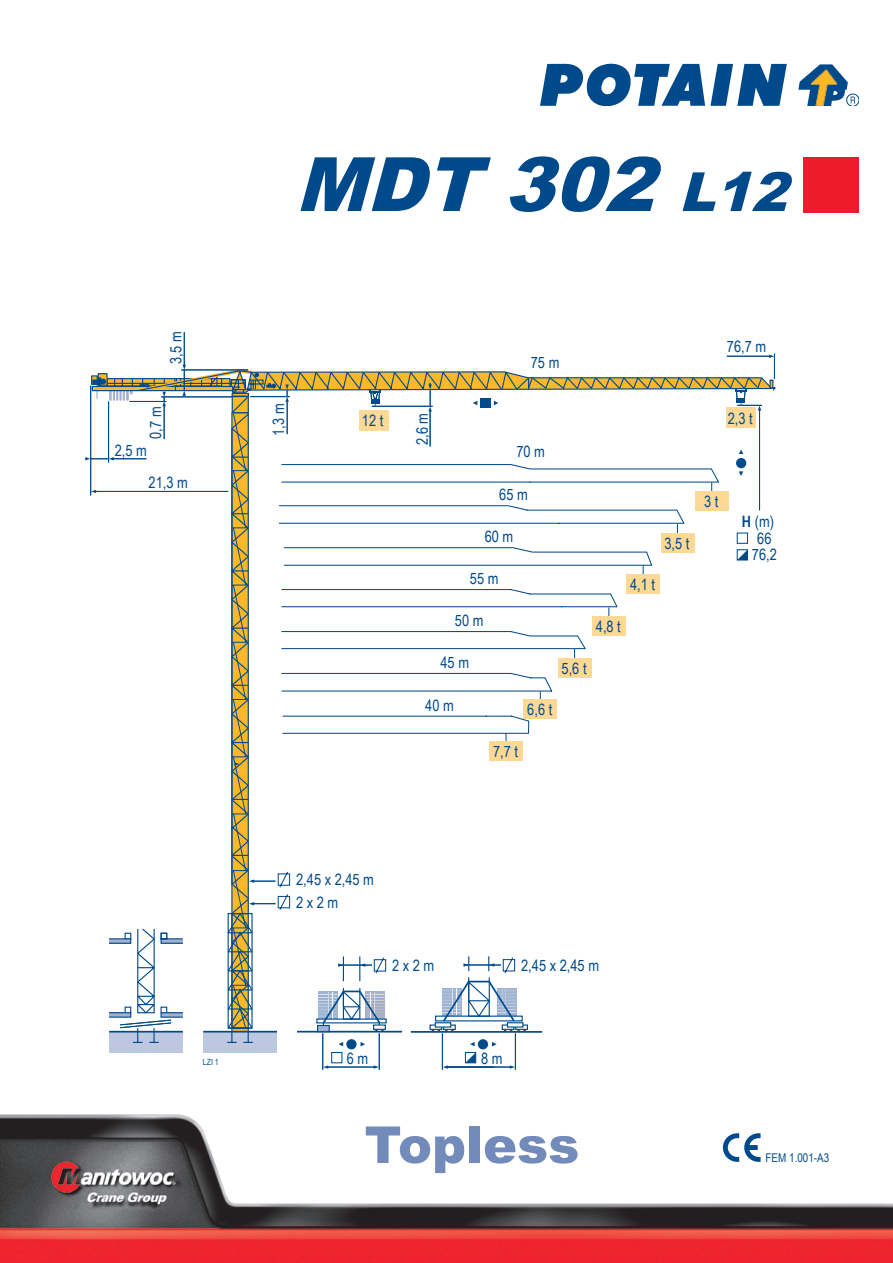
<style>
.page{position:relative;width:893px;height:1263px;background:#fff}
.page>*{position:absolute;margin:0;border:0;box-sizing:border-box;transform-origin:0 0}
.t1{font:italic 900 75px "Arial";color:#004a8b}
.t2{font:900 51px "Arial";color:#728bba}
.t3{font:15.6px/16.6px "Arial Narrow";color:#004a8b;text-align:center}
.t4{font:12px "Arial Narrow";color:#004a8b}
.t5{font:8.55px "Arial Narrow";color:#004a8b}
.s1{font-size:54px}
.s2{font-weight:700}
</style>
<div class="page">
<hr style="left:322px;top:1033px;width:1px;height:37px;background:#004a8b">
<hr style="left:379px;top:1033px;width:1px;height:37px;background:#004a8b">
<hr style="left:442px;top:1033px;width:1px;height:37px;background:#004a8b">
<hr style="left:515px;top:1033px;width:1px;height:37px;background:#004a8b">
<hr style="left:184px;top:332px;width:1px;height:33px;background:#004a8b">
<svg style="left:85px;top:354px;width:691px;height:715px"></svg>
<div style="left:489px;top:741px;width:34px;height:19px;background:#fed895"></div>
<svg style="left:278px;top:463px;width:442px;height:271px"></svg>
<svg style="left:540px;top:64px;width:247px;height:42px"></svg>
<div style="left:846px;top:94px;width:13px;height:12px;border:1px solid #004a8b;border-radius:50%"></div>
<svg style="left:798px;top:64px;width:57px;height:42px"></svg>
<div style="left:804px;top:157px;width:55px;height:56px;background:#ee1b2c"></div>
<img style="left:0;top:1114px;width:893px;height:149px">
<svg style="left:723px;top:1133px;width:37px;height:29px"></svg>
<p class="t3" style="left:167px;top:364px;width:34px;rotate:-90deg">3,5 m</p>
<p class="t3" style="left:147px;top:439px;width:34px;rotate:-90deg">0,7 m</p>
<p class="t3" style="left:115px;top:441px;width:34px">2,5 m</p>
<p class="t3" style="left:149px;top:474px;width:41px">21,3 m</p>
<p class="t5" style="left:203px;top:1056px;width:17px">LZI 1</p>
<p class="t1" style="left:295px;top:130px;width:513px">MDT 302<span class="s1">L12</span></p>
<p class="t3" style="left:270px;top:436px;width:34px;rotate:-90deg">1,3 m</p>
<p class="t3" style="left:362px;top:411px;width:23px">12 t</p>
<p class="t3" style="left:531px;top:353px;width:30px">75 m</p>
<p class="t3" style="left:727px;top:338px;width:41px">76,7 m</p>
<p class="t3" style="left:413px;top:445px;width:34px;rotate:-90deg">2,6 m</p>
<p class="t3" style="left:516px;top:443px;width:30px">70 m</p>
<p class="t3" style="left:499px;top:486px;width:30px">65 m</p>
<p class="t3" style="left:485px;top:528px;width:30px">60 m</p>
<p class="t3" style="left:470px;top:569px;width:30px">55 m</p>
<p class="t3" style="left:455px;top:611px;width:30px">50 m</p>
<p class="t3" style="left:440px;top:654px;width:30px">45 m</p>
<p class="t3" style="left:425px;top:697px;width:30px">40 m</p>
<p class="t3" style="left:527px;top:701px;width:27px">6,6 t</p>
<p class="t3" style="left:630px;top:576px;width:27px">4,1 t</p>
<p class="t3" style="left:596px;top:618px;width:27px">4,8 t</p>
<p class="t3" style="left:562px;top:659px;width:27px">5,6 t</p>
<p class="t3" style="left:664px;top:534px;width:27px">3,5 t</p>
<p class="t3" style="left:493px;top:742px;width:27px">7,7 t</p>
<p class="t3" style="left:728px;top:410px;width:27px">2,3 t</p>
<p class="t3" style="left:704px;top:493px;width:16px">3 t</p>
<p class="t3" style="left:742px;top:513px;width:34px"><span class="s2">H</span> (m)</p>
<p class="t3" style="left:752px;top:529px;width:27px">66<br>76,2</p>
<p class="t3" style="left:296px;top:871px;width:79px">2,45 x 2,45 m</p>
<p class="t3" style="left:296px;top:893px;width:44px">2 x 2 m</p>
<p class="t3" style="left:392px;top:956px;width:44px">2 x 2 m</p>
<p class="t3" style="left:521px;top:956px;width:79px">2,45 x 2,45 m</p>
<p class="t3" style="left:347px;top:1049px;width:23px">6 m</p>
<p class="t3" style="left:481px;top:1049px;width:23px">8 m</p>
<p class="t2" style="left:365px;top:1108px;width:216px">Topless</p>
<p class="t4" style="left:765px;top:1148px;width:65px">FEM 1.001-A3</p>
</div>
